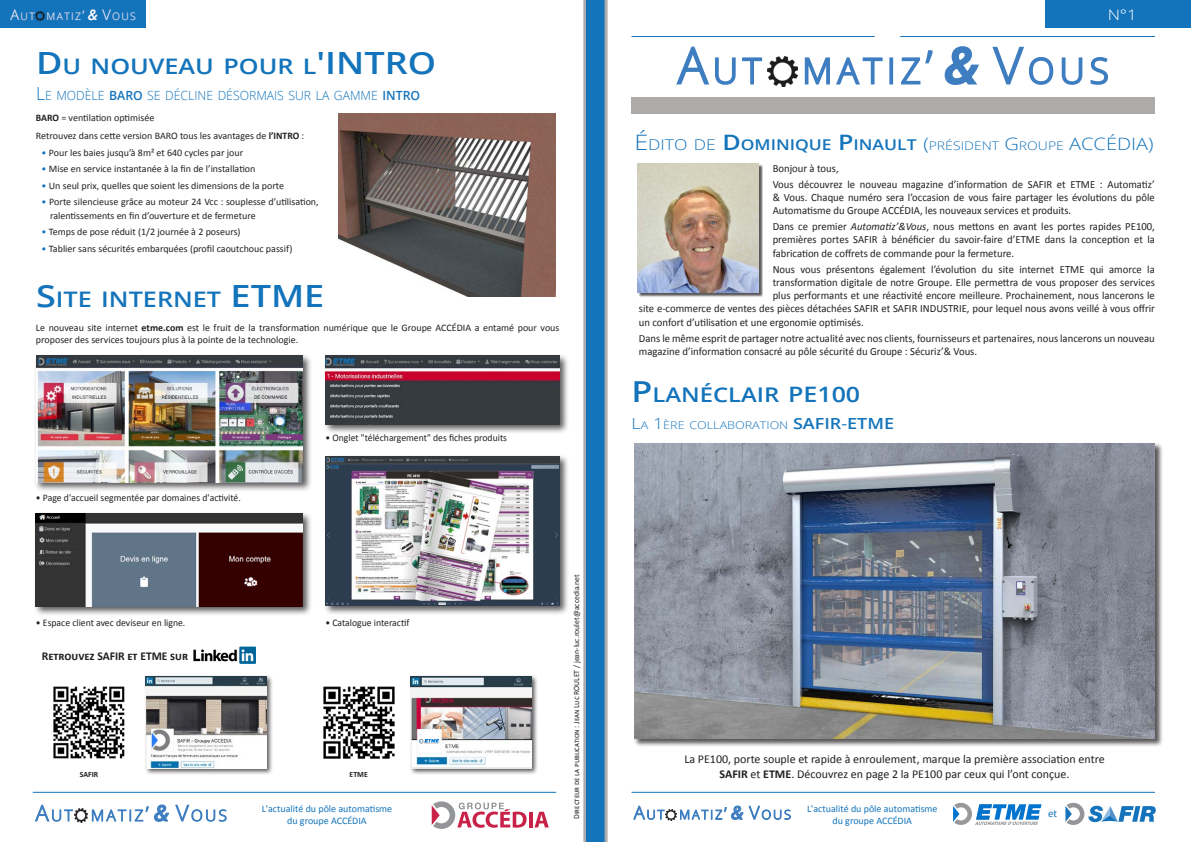
<style>
.page{position:relative;width:1191px;height:842px;background:#fff}
.page>*{position:absolute;margin:0;border:0;box-sizing:border-box;transform-origin:0 0}
.Titre{font:600 21.4px "Open Sans";color:#1374bb;scale:1.18 1}
.Titre-2{font:600 20.2px "Open Sans";color:#1374bb;scale:1.18 1}
.Titre-3{font:600 15.3px "Open Sans";color:#1374bb;scale:1.18 1}
.Titre-4{font:600 14.9px "Open Sans";color:#1374bb;scale:1.18 1}
.t1{font:300 14.4px "Open Sans";color:#fff;scale:1.18 1}
.Corps{font:300 12.6px "Open Sans";color:#1374bb}
.Titre-5{font:12px/14.4px "Calibri";color:#231f20;text-align:center}
.Corps-2{font:700 12px "Calibri";color:#231f20}
.Corps-3{font:11px/13.2px "Calibri";color:#231f20;text-align:justify}
.Titre-6{font:11px "Calibri";color:#1374bb}
.Titre-7{font:300 10.7px "Open Sans";color:#1374bb;scale:1.18 1}
.t2{font:300 10.2px "Open Sans";letter-spacing:.145em;color:#fff}
.Corps-4{font:10px/13.6px "Calibri";color:#231f20}
.Titre-8{font:10px "Calibri";color:#1374bb}
.Corps-5{font:8px "Calibri";color:#231f20}
.Corps-6{font:700 8px "Calibri";color:#231f20}
.s1{font-size:14.6px}
.s2{font-size:13.1px}
.s3{font-weight:600;font-style:italic;font-size:14.6px}
.s4{font-size:30.6px}
.s5{font-size:18px}
.s6{font-weight:600}
.s7{font-weight:700}
.s8{color:#1374bb}
.s9{font-weight:300;font-size:21.2px}
.s10{font-weight:300}
.s11{font-size:21.2px}
.s12{font-weight:300;font-size:17px}
.s13{font-weight:300;font-size:11.9px}
.s14{font-style:italic}
.s15{font-size:28.9px}
.s16{font-size:15.3px}
.s17{font-weight:300;font-size:10.7px}
.s18{font-weight:400}
</style>
<div class="page">
<svg style="left:676px;top:46px;width:87px;height:39px"></svg>
<svg style="left:804px;top:57px;width:79px;height:28px"></svg>
<div style="left:889px;top:57px;width:4px;height:27px;border:2px solid #3d7dc0"></div>
<svg style="left:901px;top:50px;width:32px;height:35px"></svg>
<svg style="left:944px;top:46px;width:35px;height:39px"></svg>
<svg style="left:992px;top:46px;width:62px;height:39px"></svg>
<svg style="left:1061px;top:57px;width:22px;height:28px"></svg>
<svg style="left:1090px;top:57px;width:18px;height:28px"></svg>
<hr style="left:631px;top:36px;width:243px;height:1px;background:#1374bb">
<hr style="left:631px;top:792px;width:524px;height:1px;background:#1374bb">
<hr style="left:900px;top:36px;width:255px;height:1px;background:#1374bb">
<div style="left:631px;top:97px;width:524px;height:16px;background:#adaaaa"></div>
<div style="left:591px;top:0;width:13px;height:842px;background:#1374bb"></div>
<hr style="left:604px;top:0;width:3px;height:842px;background:#adaaaa">
<div style="left:1045px;top:0;width:146px;height:27px;background:#1374bb"></div>
<div style="left:633px;top:442px;width:530px;height:305px;background:#231f20;opacity:.75"></div>
<img style="left:634px;top:443px;width:521px;height:296px">
<img style="left:767px;top:56px;width:31px;height:30px">
<svg style="left:953px;top:803px;width:88px;height:22px"></svg>
<svg style="left:1065px;top:803px;width:90px;height:22px"></svg>
<div style="left:638px;top:164px;width:125px;height:133px;background:#231f20;opacity:.75"></div>
<img style="left:637px;top:164px;width:121px;height:129px">
<svg style="left:633px;top:805px;width:158px;height:16px"></svg>
<hr style="left:583px;top:0;width:3px;height:842px;background:#adaaaa">
<hr style="left:529px;top:812px;width:3px;height:15px;background:#c82249">
<svg style="left:534px;top:812px;width:15px;height:15px"></svg>
<svg style="left:432px;top:801px;width:94px;height:28px"></svg>
<img style="left:193px;top:647px;width:63px;height:17px">
<img style="left:53px;top:686px;width:72px;height:73px">
<img style="left:323px;top:686px;width:72px;height:73px">
<div style="left:144px;top:674px;width:130px;height:101px;background:#231f20;opacity:.75"></div>
<img style="left:146px;top:676px;width:120px;height:92px">
<div style="left:34px;top:354px;width:279px;height:138px;background:#231f20;opacity:.75"></div>
<img style="left:36px;top:356px;width:266px;height:126px">
<div style="left:323px;top:354px;width:246px;height:80px;background:#231f20;opacity:.75"></div>
<img style="left:325px;top:356px;width:234px;height:68px">
<div style="left:323px;top:454px;width:246px;height:162px;background:#231f20;opacity:.75"></div>
<img style="left:325px;top:457px;width:234px;height:149px">
<div style="left:34px;top:511px;width:279px;height:106px;background:#231f20;opacity:.75"></div>
<img style="left:36px;top:513px;width:266px;height:93px">
<img style="left:338px;top:113px;width:217px;height:184px">
<div style="left:409px;top:674px;width:129px;height:101px;background:#231f20;opacity:.75"></div>
<img style="left:410px;top:676px;width:121px;height:92px">
<div style="left:418px;top:736px;width:22px;height:10px;background:#fff"></div>
<svg style="left:419px;top:739px;width:20px;height:5px"></svg>
<div style="left:586px;top:0;width:10px;height:842px;background:#1374bb"></div>
<div style="left:0;top:0;width:146px;height:27px;background:#1374bb"></div>
<svg style="left:10px;top:9px;width:126px;height:12px"></svg>
<hr style="left:33px;top:792px;width:523px;height:1px;background:#1374bb">
<svg style="left:35px;top:804px;width:38px;height:18px"></svg>
<svg style="left:91px;top:804px;width:136px;height:18px"></svg>
<img style="left:74px;top:809px;width:14px;height:13px">
<p class="t2" style="left:10px;top:9px;width:127px"><span class="s1">A</span>UT MATIZ<span class="s2">’</span> <span class="s3">&amp;</span> <span class="s1">V</span>OUS</p>
<p class="Titre" style="left:36px;top:51px;width:264px"><span class="s4">D</span>U NOUVEAU POUR L<span class="s4">'INTRO</span></p>
<p class="Corps" style="left:36px;top:87px;width:385px"><span class="s5">L</span>E MODÈLE <span class="s6">BARO</span> SE DÉCLINE DÉSORMAIS SUR LA GAMME <span class="s6">INTRO</span></p>
<p class="Corps-4" style="left:36px;top:111px;width:120px"><span class="s7">BARO</span> = ventilation optimisée</p>
<p class="Corps-4" style="left:36px;top:129px;width:270px">Retrouvez dans cette version BARO tous les avantages de <span class="s7">l’INTRO</span> :</p>
<p class="Corps-4" style="left:42px;top:146px;width:203px"><span class="s8">•</span> Pour les baies jusqu’à 8m² et 640 cycles par jour</p>
<p class="Corps-4" style="left:42px;top:162px;width:215px"><span class="s8">•</span> Mise en service instantanée à la fin de l’installation</p>
<p class="Corps-4" style="left:42px;top:179px;width:244px"><span class="s8">•</span> Un seul prix, quelles que soient les dimensions de la porte</p>
<p class="Corps-4" style="left:50px;top:195px;width:270px;text-indent:-9px"><span class="s8">•</span> Porte silencieuse grâce au moteur 24 Vcc : souplesse d’utilisation, ralentissements en fin d’ouverture et de fermeture</p>
<p class="Corps-4" style="left:42px;top:225px;width:200px"><span class="s8">•</span> Temps de pose réduit (1/2 journée à 2 poseurs)</p>
<p class="Corps-4" style="left:42px;top:241px;width:252px"><span class="s8">•</span> Tablier sans sécurités embarquées (profil caoutchouc passif)</p>
<p class="Titre" style="left:36px;top:284px;width:246px"><span class="s4">S</span>ITE INTERNET <span class="s4">ETM E</span></p>
<p class="Corps-4" style="left:36px;top:322px;width:525px;line-height:12.2px">Le nouveau site internet <span class="s7">etme.com</span> est le fruit de la transformation numérique que le Groupe ACCÉDIA a entamé pour vous proposer des services toujours plus à la pointe de la technologie.</p>
<p class="Corps-4" style="left:36px;top:491px;width:206px">• Page d'accueil segmentée par domaines d'activité.</p>
<p class="Corps-4" style="left:325px;top:431px;width:183px">• Onglet "téléchargement" des fiches produits</p>
<p class="Corps-4" style="left:36px;top:616px;width:151px">• Espace client avec deviseur en ligne.</p>
<p class="Corps-4" style="left:325px;top:616px;width:86px">• Catalogue interactif</p>
<p class="Corps-2" style="left:42px;top:649px;width:148px">Retrouvez SAFIR et ETME sur</p>
<p class="Corps-6" style="left:80px;top:770px;width:20px">SAFIR</p>
<p class="Corps-6" style="left:349px;top:770px;width:20px">ETME</p>
<p class="Titre-8" style="left:262px;top:802px;width:132px">L'actualité du pôle automatisme</p>
<p class="Titre-8" style="left:287px;top:814px;width:81px">du groupe ACCÉDIA</p>
<p class="Corps-5" style="left:571px;top:819px;width:246px;rotate:-90deg">Directeur de la publication : Jean Luc ROULET / jean-luc.roulet@accedia.net</p>
<p class="t1" style="left:1107px;top:5px;width:26px">N°1</p>
<p class="Titre-4" style="left:634px;top:135px;width:441px"><span class="s9">É</span><span class="s10">DITO DE</span> <span class="s11">D</span>OMINIQUE <span class="s11">P</span>INAULT <span class="s12">(</span><span class="s13">PRÉSIDENT</span> <span class="s12">G</span><span class="s13">ROUPE</span> <span class="s12">ACCÉDIA)</span></p>
<p class="Corps-3" style="left:772px;top:162px;width:67px">Bonjour à tous,</p>
<p class="Corps-3" style="left:772px;top:178px;width:384px">Vous découvrez le nouveau magazine d’information de SAFIR et ETME : Automatiz’ &amp; Vous. Chaque numéro sera l’occasion de vous faire partager les évolutions du pôle Automatisme du Groupe ACCÉDIA, les nouveaux services et produits.</p>
<p class="Corps-3" style="left:772px;top:220px;width:384px">Dans ce premier <span class="s14">Automatiz’&amp;Vous</span>, nous mettons en avant les portes rapides PE100, premières portes SAFIR à bénéficier du savoir-faire d’ETME dans la conception et la fabrication de coffrets de commande pour la fermeture.</p>
<p class="Corps-3" style="left:772px;top:262px;width:384px">Nous vous présentons également l’évolution du site internet ETME qui amorce la</p>
<p class="Corps-3" style="left:772px;top:276px;width:384px">transformation digitale de notre Groupe. Elle permettra de vous proposer des services</p>
<p class="Corps-3" style="left:772px;top:289px;width:384px">plus performants et une réactivité encore meilleure. Prochainement, nous lancerons le</p>
<p class="Corps-3" style="left:639px;top:302px;width:517px">site e-commerce de ventes des pièces détachées SAFIR et SAFIR INDUSTRIE, pour lequel nous avons veillé à vous offrir</p>
<p class="Corps-3" style="left:639px;top:315px;width:226px">un confort d’utilisation et une ergonomie optimisés.</p>
<p class="Corps-3" style="left:639px;top:331px;width:517px">Dans le même esprit de partager notre actualité avec nos clients, fournisseurs et partenaires, nous lancerons un nouveau magazine d’information consacré au pôle sécurité du Groupe : Sécuriz’&amp; Vous.</p>
<p class="Titre-2" style="left:631px;top:381px;width:195px"><span class="s15">P</span>LANÉCLAIR <span class="s11">PE100</span></p>
<p class="Titre-7" style="left:631px;top:418px;width:71px"><span class="s16">L</span>A <span class="s16">1</span>ÈRE COLLA</p>
<p class="Titre-3" style="left:727px;top:413px;width:143px"><span class="s17">BORATION</span> SAFIR<span class="s18">-</span>ETM E</p>
<p class="Titre-5" style="left:684px;top:752px;width:422px">La PE100, porte souple et rapide à enroulement, marque la première association entre<br><span class="s7">SAFIR</span> et <span class="s7">ETME</span>. Découvrez en page 2 la PE100 par ceux qui l’ont conçue.</p>
<p class="Titre-8" style="left:807px;top:802px;width:132px">L'actualité du pôle automatisme</p>
<p class="Titre-8" style="left:832px;top:814px;width:81px">du groupe ACCÉDIA</p>
<p class="Titre-6" style="left:1048px;top:807px;width:11px">et</p>
</div>
